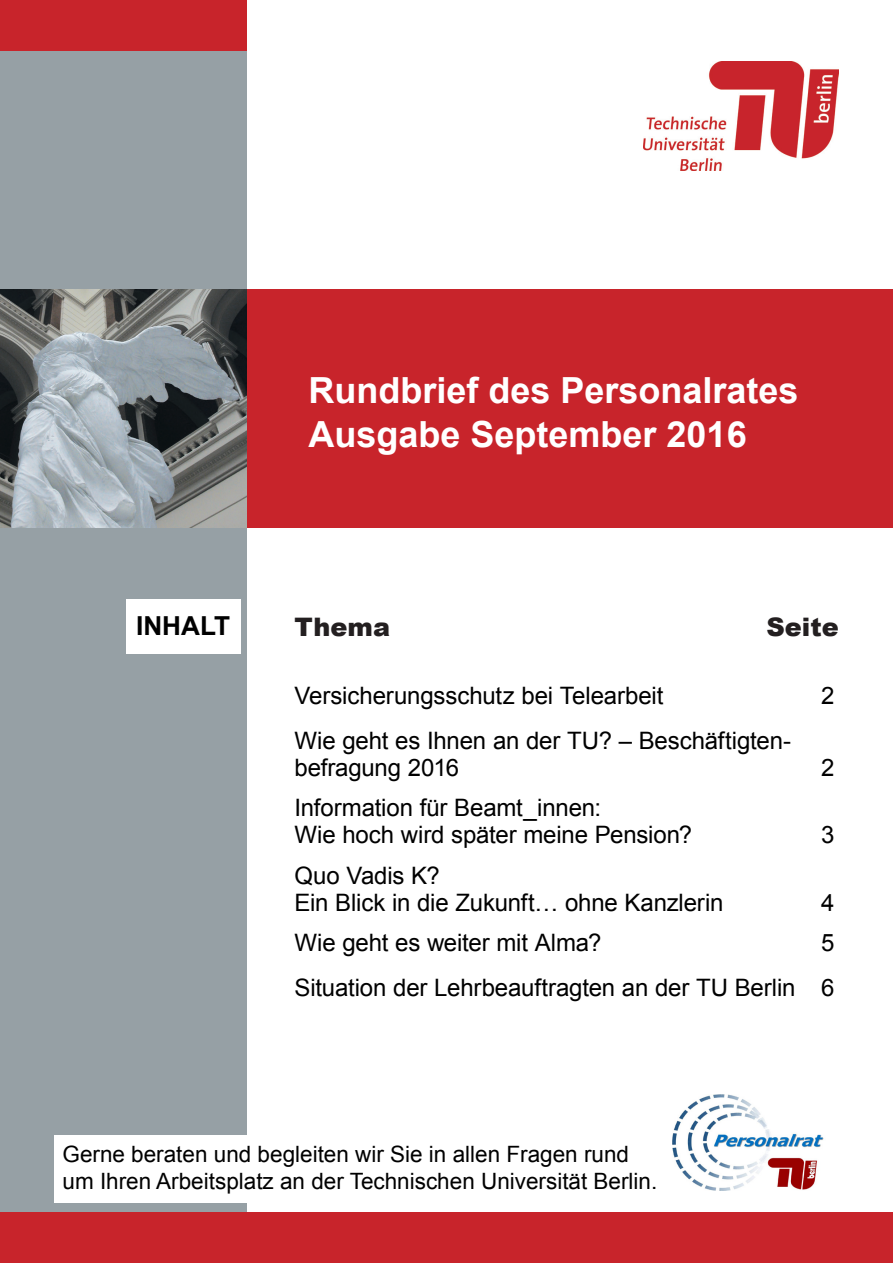
<style>
.page{position:relative;width:893px;height:1263px;background:#fff}
.page>*{position:absolute;margin:0;border:0;box-sizing:border-box;transform-origin:0 0}
.t1{font:700 36px "Arial";color:#fff}
.t2{font:700 26.25px "Arial";color:#000}
.t3{font:900 25.5px "Arial";color:#231f20}
.Inhaltsverzeichnis{font:24px/27px "Arial";letter-spacing:-.005em;color:#000}
.t4{font:22.5px/27px "Arial";color:#000}
</style>
<div class="page">
<div style="left:221px;top:289px;width:672px;height:238px;background:#c8242b"></div>
<div style="left:0;top:37px;width:247px;height:269px;background:#96a0a5"></div>
<div style="left:0;top:515px;width:247px;height:702px;background:#96a0a5"></div>
<div style="left:54px;top:1135px;width:643px;height:67px;background:#fff"></div>
<img style="left:673px;top:1094px;width:151px;height:96px">
<img style="left:643px;top:61px;width:196px;height:109px">
<div style="left:0;top:1212px;width:893px;height:51px;background:#c8242b"></div>
<div style="left:0;top:0;width:247px;height:51px;background:#c8242b"></div>
<img style="left:0;top:289px;width:247px;height:238px">
<div style="left:126px;top:600px;width:114px;height:54px;background:#fff"></div>
<p class="t2" style="left:136px;top:609px;width:96px">INHALT</p>
<p class="t1" style="left:308px;top:367px;width:492px">Rundbrief des Personalrates</p>
<p class="t1" style="left:308px;top:410px;width:440px">Ausgabe September 2016</p>
<p class="t3" style="left:294px;top:609px;width:97px">Thema</p>
<p class="t3" style="left:766px;top:609px;width:74px">Seite</p>
<p class="Inhaltsverzeichnis" style="left:294px;top:682px;width:370px">Versicherungsschutz bei Telearbeit</p>
<p class="Inhaltsverzeichnis" style="left:821px;top:682px;width:15px">2</p>
<p class="Inhaltsverzeichnis" style="left:294px;top:727px;width:498px">Wie geht es Ihnen an der TU? – Beschäftigten&shy;befragung 2016</p>
<p class="Inhaltsverzeichnis" style="left:821px;top:754px;width:15px">2</p>
<p class="Inhaltsverzeichnis" style="left:294px;top:794px;width:399px">Information für Beamt_innen:<br>Wie hoch wird später meine Pension?</p>
<p class="Inhaltsverzeichnis" style="left:294px;top:862px;width:431px">Quo Vadis K?<br>Ein Blick in die Zukunft… ohne Kanzlerin</p>
<p class="Inhaltsverzeichnis" style="left:821px;top:821px;width:15px">3</p>
<p class="Inhaltsverzeichnis" style="left:821px;top:889px;width:15px">4</p>
<p class="Inhaltsverzeichnis" style="left:294px;top:929px;width:308px">Wie geht es weiter mit Alma?</p>
<p class="Inhaltsverzeichnis" style="left:821px;top:929px;width:15px">5</p>
<p class="Inhaltsverzeichnis" style="left:294px;top:974px;width:541px">Situation der Lehrbeauftragten an der TU Berlin 6</p>
<p class="t4" style="left:63px;top:1140px;width:596px">Gerne beraten und begleiten wir Sie in allen Fragen rund um Ihren Arbeitsplatz an der Technischen Universität Berlin.</p>
</div>
